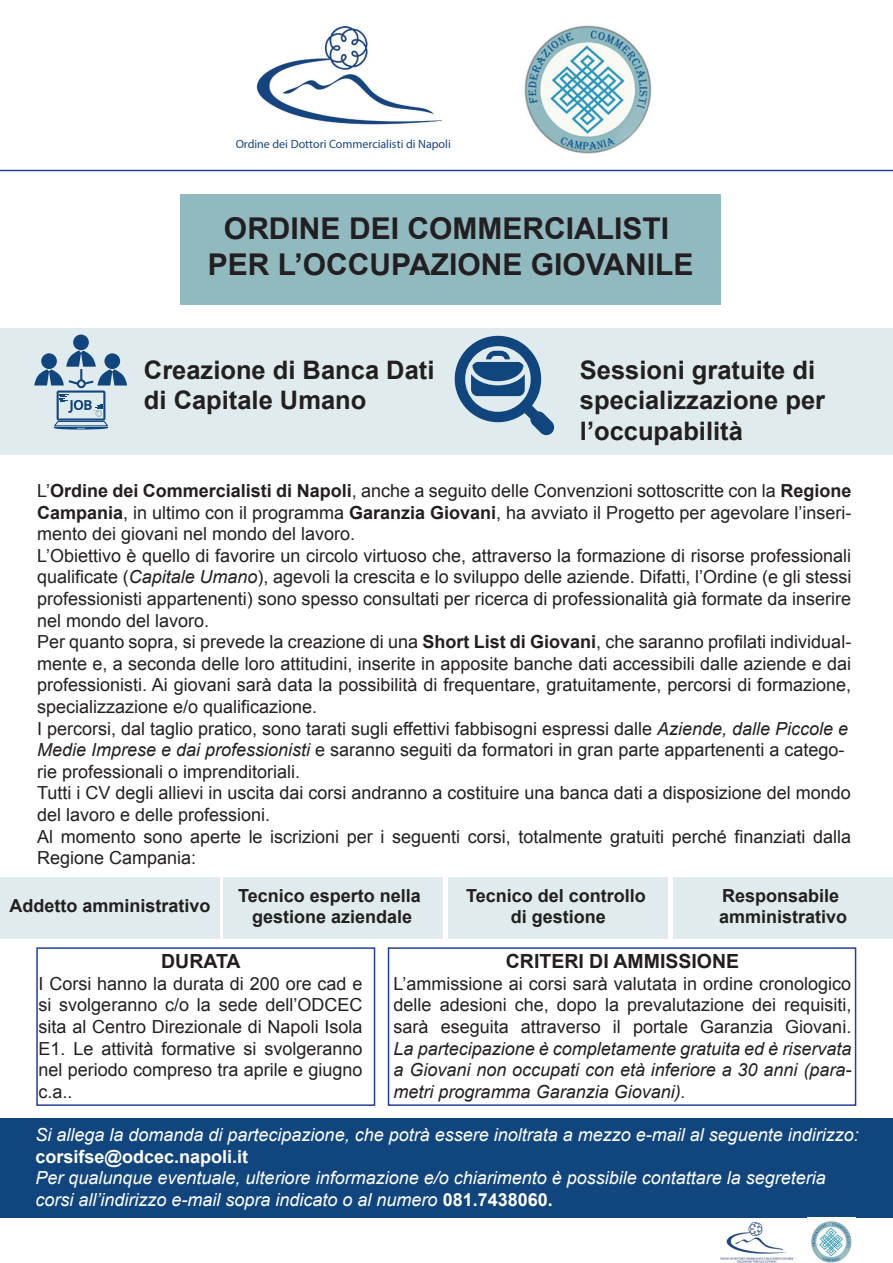
<style>
.page{position:relative;width:893px;height:1263px;background:#fff}
.page>*{position:absolute;margin:0;border:0;box-sizing:border-box;transform-origin:0 0}
.t1{font:700 30px/36px "Arial";color:#231f20;text-align:center}
.t2{font:700 25.5px/30.6px "Arial";color:#231f20}
.t3{font:700 19.5px "Arial";color:#231f20}
.t4{font:18px/21.6px "Arial";color:#231f20;text-align:justify}
.t5{font:italic 18px/21.6px "Arial";color:#fff}
.t6{font:italic 18px/21.6px "Arial";color:#231f20;text-align:justify}
.t7{font:700 18px/21.6px "Arial";color:#231f20;text-align:center}
.t8{font:700 18px "Arial";color:#fff}
.t9{font:12px "Myriad Pro";color:#154680}
.s1{font-weight:700}
.s2{font-style:italic}
.s3{font-weight:700;font-style:normal}
</style>
<div class="page">
<img style="left:256px;top:27px;width:187px;height:98px">
<div style="left:180px;top:194px;width:541px;height:111px;background:#91bac0"></div>
<div style="left:0;top:328px;width:893px;height:127px;background:#dfebec"></div>
<div style="left:73px;top:334px;width:16px;height:16px;background:#11457e;border-radius:50%"></div>
<svg style="left:34px;top:351px;width:93px;height:78px"></svg>
<svg style="left:455px;top:336px;width:100px;height:99px"></svg>
<div style="left:0;top:877px;width:219px;height:61px;background:#dfebec"></div>
<div style="left:224px;top:877px;width:219px;height:61px;background:#dfebec"></div>
<div style="left:448px;top:877px;width:220px;height:61px;background:#dfebec"></div>
<div style="left:673px;top:877px;width:220px;height:61px;background:#dfebec"></div>
<div style="left:0;top:1118px;width:893px;height:99px;background:#11457e"></div>
<div style="left:36px;top:947px;width:339px;height:159px;border:2px solid #223f99"></div>
<div style="left:388px;top:947px;width:468px;height:159px;border:2px solid #223f99"></div>
<img style="left:720px;top:1222px;width:72px;height:41px">
<hr style="left:0;top:170px;width:893px;height:1px;background:#223f99">
<img style="left:524px;top:25px;width:128px;height:129px">
<img style="left:811px;top:1221px;width:41px;height:42px">
<p class="t9" style="left:236px;top:136px;width:217px">Ordine dei Dottori Commercialisti di Napoli</p>
<h1 class="t1" style="left:208px;top:211px;width:487px">ORDINE DEI COMMERCIALISTI<br>PER L’OCCUPAZIONE GIOVANILE</h1>
<h2 class="t2" style="left:144px;top:355px;width:292px">Creazione di Banca Dati di Capitale Umano</h2>
<h2 class="t2" style="left:580px;top:355px;width:247px">Sessioni gratuite di specializzazione per l’occupabilità</h2>
<p class="t4" style="left:37px;top:480px;width:816px;text-align:left">L’<span class="s1">Ordine dei Commercialisti di Napoli</span>, anche a seguito delle Convenzioni sottoscritte con la <span class="s1">Regione Campania</span>, in ultimo con il programma <span class="s1">Garanzia Giovani</span>, ha avviato il Progetto per agevolare l’inseri&shy;mento dei giovani nel mondo del lavoro.<br>L’Obiettivo è quello di favorire un circolo virtuoso che, attraverso la formazione di risorse professionali qualificate (<span class="s2">Capitale Umano</span>), agevoli la crescita e lo sviluppo delle aziende. Difatti, l’Ordine (e gli stessi professionisti appartenenti) sono spesso consultati per ricerca di professionalità già formate da inserire nel mondo del lavoro.<br>Per quanto sopra, si prevede la creazione di una <span class="s1">Short List di Giovani</span>, che saranno profilati individual&shy;mente e, a seconda delle loro attitudini, inserite in apposite banche dati accessibili dalle aziende e dai professionisti. Ai giovani sarà data la possibilità di frequentare, gratuitamente, percorsi di formazione, specializzazione e/o qualificazione.<br>I percorsi, dal taglio pratico, sono tarati sugli effettivi fabbisogni espressi dalle <span class="s2">Aziende, dalle Piccole e Medie Imprese e dai professionisti</span> e saranno seguiti da formatori in gran parte appartenenti a catego&shy;rie professionali o imprenditoriali.<br>Tutti i CV degli allievi in uscita dai corsi andranno a costituire una banca dati a disposizione del mondo del lavoro e delle professioni.<br>Al momento sono aperte le iscrizioni per i seguenti corsi, totalmente gratuiti perché finanziati dalla Regione Campania:</p>
<p class="t7" style="left:9px;top:895px;width:203px">Addetto amministrativo</p>
<p class="t7" style="left:238px;top:885px;width:184px">Tecnico esperto nella gestione aziendale</p>
<p class="t7" style="left:466px;top:885px;width:181px">Tecnico del controllo di gestione</p>
<p class="t7" style="left:719px;top:885px;width:130px;text-align:left">Responsabile amministrativo</p>
<p class="t3" style="left:161px;top:947px;width:81px">DURATA</p>
<p class="t4" style="left:39px;top:972px;width:325px">I Corsi hanno la durata di 200 ore cad e si svolgeranno c/o la sede dell’ODCEC sita al Centro Direzionale di Napoli Isola E1. Le attività formative si svolgeranno nel periodo compreso tra aprile e giugno c.a..</p>
<p class="t3" style="left:506px;top:947px;width:235px">CRITERI DI AMMISSIONE</p>
<p class="t4" style="left:394px;top:972px;width:459px">L’ammissione ai corsi sarà valutata in ordine cronologico delle adesioni che, dopo la prevalutazione dei requisiti, sarà eseguita attraverso il portale Garanzia Giovani.</p>
<p class="t6" style="left:394px;top:1038px;width:459px">La partecipazione è completamente gratuita ed è riservata a Giovani non occupati con età inferiore a 30 anni (para&shy;metri programma Garanzia Giovani).</p>
<p class="t5" style="left:35px;top:1124px;width:825px">Si allega la domanda di partecipazione, che potrà essere inoltrata a mezzo e-mail al seguente indirizzo:</p>
<p class="t8" style="left:35px;top:1143px;width:214px">corsifse@odcec.napoli.it</p>
<p class="t5" style="left:35px;top:1167px;width:792px">Per qualunque eventuale, ulteriore informazione e/o chiarimento è possibile contattare la segreteria corsi all’indirizzo e-mail sopra indicato o al numero <span class="s3">081.7438060.</span></p>
</div>
